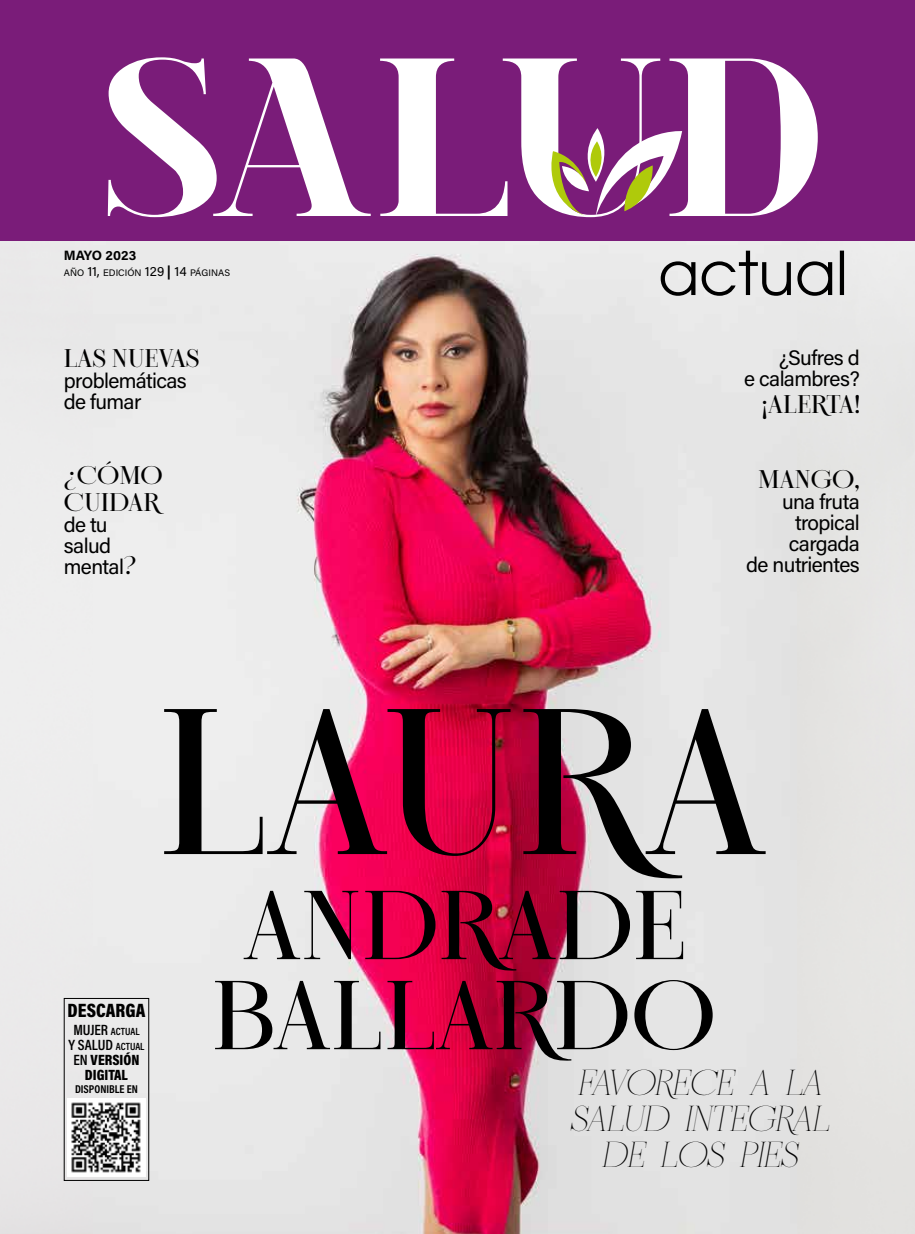
<style>
.page{position:relative;width:915px;height:1234px;background:#fff}
.page>*{position:absolute;margin:0;border:0;box-sizing:border-box;transform-origin:0 0}
.t1{font:700 237px "spinwerad";letter-spacing:-.015em;color:#fff}
.t2{font:500 207px "NT Epika";letter-spacing:-.03em;color:#000}
.t3{font:500 97.5px/90px "NT Epika";letter-spacing:-.02em;color:#000;text-align:center}
.t4{font:60px "Avant Garde";color:#000}
.t5{font:italic 100 36px/36px "NT Epika";color:#000;text-align:center}
.t6{font:500 25.5px/27px "NT Epika";letter-spacing:-.015em;color:#000}
.t7{font:21px/21px "Acumin Variable Concept";letter-spacing:-.01em;color:#000;text-align:right}
.t8{font:19.5px "Acumin Variable Concept";letter-spacing:-.15em;color:#000}
.t9{font:15px/15px "Acumin Variable Concept";letter-spacing:-.15em;color:#000;text-align:center}
.t10{font:13.5px "Acumin Variable Concept";letter-spacing:.04em;color:#000}
.t11{font:11.4px "Acumin Variable Concept";letter-spacing:-.135em;color:#000}
.t12{font:10.5px "Acumin Variable Concept";letter-spacing:-.175em;color:#000}
.t13{font:9.45px "Acumin Variable Concept";letter-spacing:.015em;color:#000}
.s1{font-size:13.5px}
.s2{font-family:"NT Epika";font-weight:500;font-size:25.5px}
.s3{font-size:15px}
.s4{font-size:10.5px}
</style>
<div class="page">
<img style="left:0;top:241px;width:797px;height:992px">
<div style="left:797px;top:205px;width:117px;height:1028px;background:#e5e5e3"></div>
<img style="left:68px;top:1098px;width:77px;height:77px">
<div style="left:64px;top:997px;width:85px;height:183px;border:1px solid #000"></div>
<div style="left:0;top:0;width:914px;height:241px;background:#7a1c79"></div>
<svg style="left:551px;top:128px;width:131px;height:88px"></svg>
<h1 class="t1" style="left:103px;top:-31px;width:720px">SALUD</h1>
<p class="t10" style="left:64px;top:246px;width:74px">MAYO 2023</p>
<p class="t13" style="left:64px;top:266px;width:167px">AÑO <span class="s1">11</span><span class="s1">,</span> EDICIÓN <span class="s1">129 | 14</span> PÁGINAS</p>
<p class="t6" style="left:64px;top:346px;width:137px">LAS NUEVAS</p>
<p class="t7" style="left:64px;top:369px;width:124px;text-align:left">problemáticas de fumar</p>
<p class="t6" style="left:64px;top:463px;width:100px">¿CÓMO<br>CUIDAR</p>
<p class="t7" style="left:64px;top:513px;width:74px;text-align:left">de tu salud mental<span class="s2">?</span></p>
<h3 class="t4" style="left:658px;top:237px;width:191px">actual</h3>
<p class="t7" style="left:744px;top:346px;width:117px">¿Sufres d<br>e calambres?</p>
<p class="t6" style="left:762px;top:392px;width:99px">¡ALERTA!</p>
<p class="t6" style="left:758px;top:467px;width:103px">MANGO,</p>
<p class="t7" style="left:746px;top:490px;width:115px">una fruta tropical cargada<br>de nutrientes</p>
<p class="t8" style="left:68px;top:996px;width:82px">DESCARGA</p>
<p class="t12" style="left:73px;top:1024px;width:69px"><span class="s3">MUJER</span> ACTUAL</p>
<p class="t9" style="left:68px;top:1036px;width:79px">Y SALUD <span class="s4">ACTUAL<br></span>EN VERSIÓN<br>DIGITAL</p>
<p class="t11" style="left:75px;top:1080px;width:67px">DISPONIBLE EN</p>
<h2 class="t2" style="left:157px;top:665px;width:615px">LAURA</h2>
<h3 class="t3" style="left:211px;top:886px;width:506px">ANDRADE<br>BALLARDO</h3>
<h3 class="t5" style="left:569px;top:1066px;width:270px">FAVORECE A LA<br>SALUD INTEGRAL<br>DE LOS PIES</h3>
</div>
